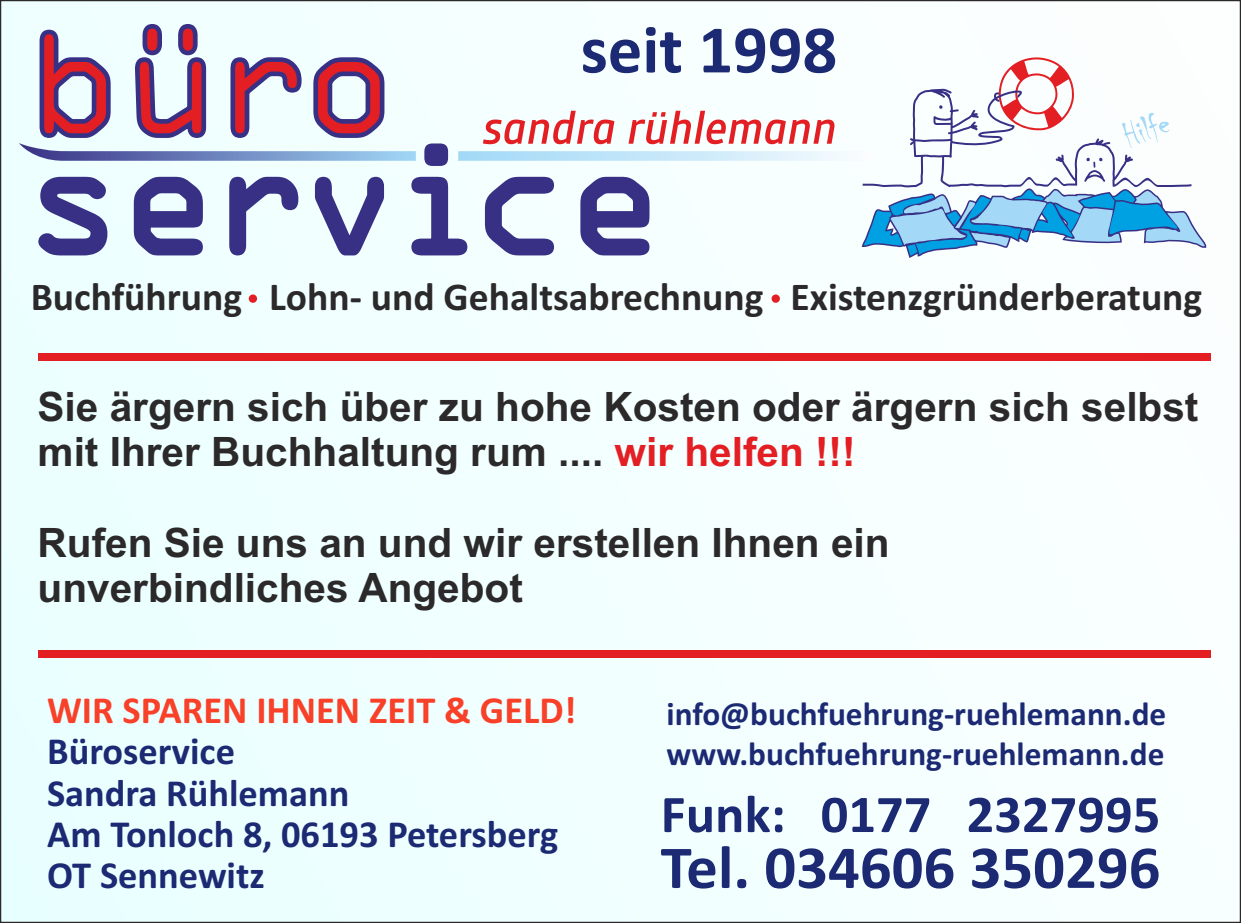
<style>
.page{position:relative;width:1241px;height:923px;background:#fff}
.page>*{position:absolute;margin:0;border:0;box-sizing:border-box;transform-origin:0 0}
.t1{font:700 68.25px "Calibri";color:#1c2973}
.t2{font:700 61.25px "Calibri";color:#1c2973}
.t3{font:700 53.55px "Calibri";color:#1c2973}
.t4{font:700 40.6px/45.1px "Arial";color:#2b2929}
.t5{font:700 39.55px "Calibri";color:#2b2929}
.t6{font:700 38.5px/41.3px "Calibri";color:#1c2973}
.t7{font:700 38.5px "Calibri";color:#f94028}
.t8{font:700 33.25px/40.6px "Calibri";color:#1c2973}
.s1{color:#e31f24}
</style>
<div class="page">
<div style="left:0;top:0;width:1240px;height:923px;background:#f3ffff"></div>
<svg style="left:36px;top:0;width:351px;height:303px"></svg>
<svg style="left:37px;top:141px;width:421px;height:116px"></svg>
<svg style="left:19px;top:143px;width:397px;height:18px"></svg>
<svg style="left:249px;top:294px;width:8px;height:9px"></svg>
<svg style="left:771px;top:294px;width:8px;height:9px"></svg>
<div style="left:38px;top:353px;width:1172px;height:8px;background:#e31f24"></div>
<div style="left:38px;top:650px;width:1172px;height:7px;background:#e31f24"></div>
<svg style="left:458px;top:57px;width:747px;height:201px"></svg>
<h1 class="t1" style="left:580px;top:21px;width:258px">seit 1998</h1>
<p class="t5" style="left:31px;top:280px;width:1172px">Buchführung Lohn- und Gehaltsabrechnung Existenzgründerberatung</p>
<p class="t4" style="left:38px;top:388px;width:1162px">Sie ärgern sich über zu hohe Kosten oder ärgern sich selbst mit Ihrer Buchhaltung rum .... <span class="s1">wir helfen !!!</span></p>
<p class="t4" style="left:38px;top:523px;width:853px">Rufen Sie uns an und wir erstellen Ihnen ein unverbindliches Angebot</p>
<p class="t7" style="left:47px;top:694px;width:530px">WIR SPAREN IHNEN ZEIT &amp; GELD!</p>
<p class="t6" style="left:47px;top:734px;width:512px">Büroservice<br>Sandra Rühlemann<br>Am Tonloch 8, 06193 Petersberg<br>OT Sennewitz</p>
<p class="t8" style="left:666px;top:696px;width:501px">info@buchfuehrung-ruehlemann.de www.buchfuehrung-ruehlemann.de</p>
<h3 class="t3" style="left:660px;top:792px;width:501px">Funk: 0177 2327995</h3>
<h2 class="t2" style="left:660px;top:842px;width:501px">Tel. 034606 350296</h2>
</div>
